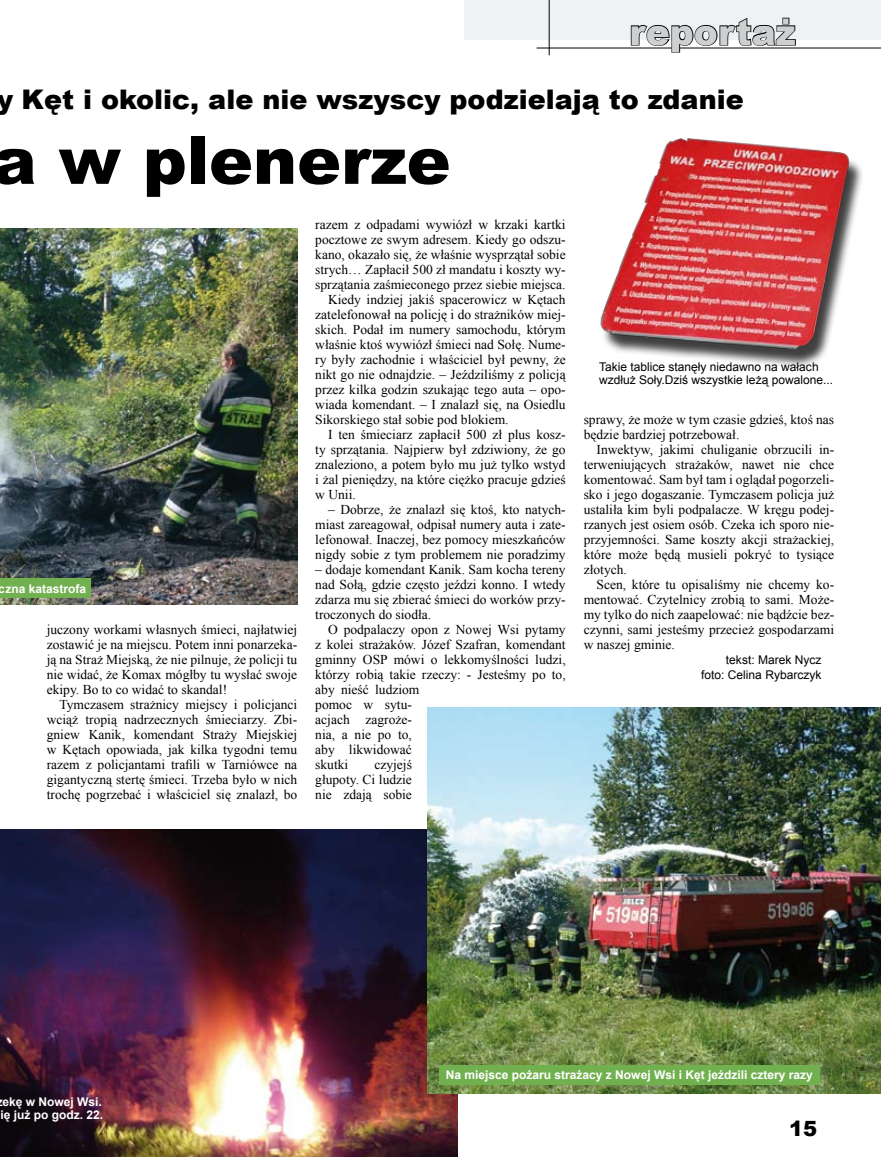
<style>
.page{position:relative;width:881px;height:1157px;background:#fff}
.page>*{position:absolute;margin:0;border:0;box-sizing:border-box;transform-origin:0 0}
.t1{font:900 66px "Arial";color:#000}
.t2{font:900 36px "Arial";color:#cecfd0}
.t3{font:900 27px "Arial";color:#000}
.t4{font:900 21px "Arial";color:#000}
.t5{font:13.5px/15px "Times New Roman";color:#000;text-align:justify}
.t6{font:12px/13.5px "Arial";color:#000}
.t7{font:700 12px/13.5px "Arial";color:#fff}
</style>
<div class="page">
<img style="left:0;top:829px;width:457px;height:328px">
<img style="left:0;top:229px;width:297px;height:375px">
<img style="left:427px;top:707px;width:453px;height:386px">
<div style="left:600px;top:143px;width:280px;height:234px;background:#000;opacity:.75"></div>
<img style="left:600px;top:139px;width:249px;height:210px">
<div style="left:0;top:578px;width:90px;height:20px;background:#71b04f"></div>
<div style="left:439px;top:1064px;width:380px;height:20px;background:#71b04f"></div>
<div style="left:464px;top:0;width:416px;height:39px;background:#eef2f4"></div>
<hr style="left:548px;top:0;width:1px;height:55px;background:#000">
<hr style="left:536px;top:48px;width:344px;height:1px;background:#000">
<svg style="left:629px;top:17px;width:167px;height:36px"></svg>
<h2 class="t2" style="left:629px;top:6px;width:168px">reportaż</h2>
<h3 class="t3" style="left:-4px;top:80px;width:748px">y Kęt i okolic, ale nie wszyscy podzielają to zdanie</h3>
<h1 class="t1" style="left:-8px;top:112px;width:459px">a w plenerze</h1>
<p class="t7" style="left:-1px;top:582px;width:89px">czna katastrofa</p>
<p class="t5" style="left:47px;top:622px;width:252px">juczony workami własnych śmieci, najłatwiej zostawić je na miejscu. Potem inni ponarzeka&shy;ją na Straż Miejską, że nie pilnuje, że policji tu nie widać, że Komax mógłby tu wysłać swoje ekipy. Bo to co widać to skandal!</p>
<p class="t5" style="left:47px;top:697px;width:252px;text-indent:13px">Tymczasem strażnicy miejscy i policjanci wciąż tropią nadrzecznych śmieciarzy. Zbi&shy;gniew Kanik, komendant Straży Miejskiej w Kętach opowiada, jak kilka tygodni temu razem z policjantami trafili w Tarniówce na gigantyczną stertę śmieci. Trzeba było w nich trochę pogrzebać i właściciel się znalazł, bo</p>
<p class="t5" style="left:315px;top:217px;width:252px">razem z odpadami wywiózł w krzaki kartki</p>
<p class="t5" style="left:315px;top:232px;width:252px">pocztowe ze swym adresem. Kiedy go odszu-</p>
<p class="t5" style="left:315px;top:247px;width:252px">kano, okazało się, że właśnie wysprzątał sobie</p>
<p class="t5" style="left:315px;top:262px;width:252px">strych… Zapłacił 500 zł mandatu i koszty wy-</p>
<p class="t5" style="left:315px;top:277px;width:252px">sprzątania zaśmieconego przez siebie miejsca.</p>
<p class="t5" style="left:328px;top:292px;width:239px">Kiedy indziej jakiś spacerowicz w Kętach</p>
<p class="t5" style="left:315px;top:307px;width:252px">zatelefonował na policję i do strażników miej-</p>
<p class="t5" style="left:315px;top:322px;width:252px">skich. Podał im numery samochodu, którym</p>
<p class="t5" style="left:315px;top:337px;width:252px">właśnie ktoś wywiózł śmieci nad Sołę. Nume-</p>
<p class="t5" style="left:315px;top:352px;width:252px">ry były zachodnie i właściciel był pewny, że</p>
<p class="t5" style="left:315px;top:367px;width:252px">nikt go nie odnajdzie. – Jeździliśmy z policją</p>
<p class="t5" style="left:315px;top:382px;width:252px">przez kilka godzin szukając tego auta – opo-</p>
<p class="t5" style="left:315px;top:397px;width:252px">wiada komendant. – I znalazł się, na Osiedlu</p>
<p class="t5" style="left:315px;top:412px;width:195px">Sikorskiego stał sobie pod blokiem.</p>
<p class="t5" style="left:328px;top:427px;width:239px">I ten śmieciarz zapłacił 500 zł plus kosz-</p>
<p class="t5" style="left:315px;top:442px;width:252px">ty sprzątania. Najpierw był zdziwiony, że go</p>
<p class="t5" style="left:315px;top:457px;width:252px">znaleziono, a potem było mu już tylko wstyd</p>
<p class="t5" style="left:315px;top:472px;width:252px">i żal pieniędzy, na które ciężko pracuje gdzieś</p>
<p class="t5" style="left:315px;top:487px;width:42px">w Unii.</p>
<p class="t5" style="left:315px;top:502px;width:252px;text-indent:13px">– Dobrze, że znalazł się ktoś, kto natych&shy;miast zareagował, odpisał numery auta i zate&shy;lefonował. Inaczej, bez pomocy mieszkańców nigdy sobie z tym problemem nie poradzimy</p>
<p class="t5" style="left:315px;top:562px;width:252px">– dodaje komendant Kanik. Sam kocha tereny nad Sołą, gdzie często jeździ konno. I wtedy zdarza mu się zbierać śmieci do worków przy&shy;troczonych do siodła.</p>
<p class="t5" style="left:315px;top:622px;width:252px;text-align:left;text-indent:13px">O podpalaczy opon z Nowej Wsi pytamy z kolei strażaków. Józef Szafran, komendant gminny OSP mówi o lekkomyślności ludzi, którzy robią takie rzeczy: - Jesteśmy po to, aby nieść ludziom<br>pomoc w sytu-<br>acjach zagroże-<br>nia, a nie po to,<br>aby likwidować<br>skutki</p>
<p class="t5" style="left:315px;top:756px;width:98px;text-indent:59px">czyjejś głupoty. Ci ludzie nie zdają sobie</p>
<p class="t6" style="left:598px;top:360px;width:235px">Takie tablice stanęły niedawno na wałach wzdłuż Soły.Dziś wszystkie leżą powalone...</p>
<p class="t5" style="left:583px;top:411px;width:252px">sprawy, że może w tym czasie gdzieś, ktoś nas będzie bardziej potrzebował.</p>
<p class="t5" style="left:583px;top:441px;width:252px;text-indent:13px">Inwektyw, jakimi chuliganie obrzucili in&shy;terweniujących strażaków, nawet nie chce komentować. Sam był tam i oglądał pogorzeli&shy;sko i jego dogaszanie. Tymczasem policja już ustaliła kim byli podpalacze. W kręgu podej&shy;rzanych jest osiem osób. Czeka ich sporo nie&shy;przyjemności. Same koszty akcji strażackiej, które może będą musieli pokryć to tysiące złotych.</p>
<p class="t5" style="left:583px;top:576px;width:252px;text-indent:13px">Scen, które tu opisaliśmy nie chcemy ko&shy;mentować. Czytelnicy zrobią to sami. Może&shy;my tylko do nich zaapelować: nie bądźcie bez&shy;czynni, sami jesteśmy przecież gospodarzami w naszej gminie.</p>
<p class="t6" style="left:701px;top:652px;width:122px;line-height:15px;text-align:right">tekst: Marek Nycz foto: Celina Rybarczyk</p>
<p class="t7" style="left:1px;top:1095px;width:104px">ekę w Nowej Wsi. ię już po godz. 22.</p>
<p class="t7" style="left:445px;top:1068px;width:368px">Na miejsce pożaru strażacy z Nowej Wsi i Kęt jeździli cztery razy</p>
<h3 class="t4" style="left:788px;top:1113px;width:30px">15</h3>
</div>
